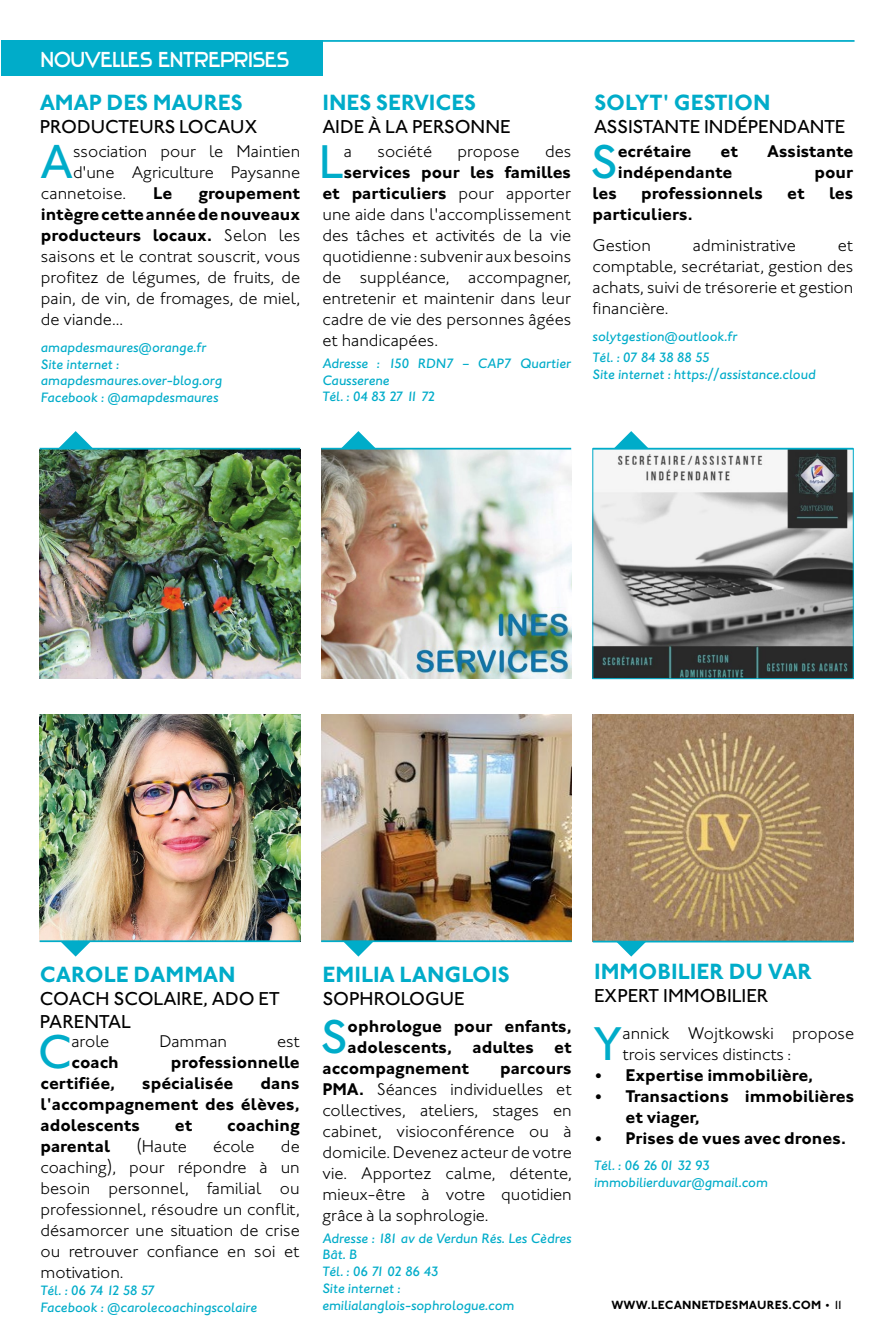
<style>
.page{position:relative;width:893px;height:1340px;background:#fff}
.page>*{position:absolute;margin:0;border:0;box-sizing:border-box;transform-origin:0 0}
.t1{font:500 48.82px "Johnston ITC Std";color:#00acc9}
.t2{font:700 22.75px "Johnston ITC Std";color:#00acc9}
.t3{font:21px "Stentiga";color:#fff}
.t4{font:500 19.25px/23.1px "Johnston ITC Std";color:#000}
.t5{font:300 17.5px/21px "Johnston ITC Std";color:#000;text-align:justify}
.t6{font:700 17.5px/21px "Johnston ITC Std";color:#000}
.t7{font:italic 500 14px/16.8px "Johnston ITC Std";color:#00acc9}
.t8{font:700 12.25px "Johnston ITC Std";letter-spacing:.015em;color:#000}
.s1{font-weight:700}
.s2{font-weight:500}
</style>
<div class="page">
<svg style="left:322px;top:431px;width:72px;height:17px"></svg>
<img style="left:321px;top:448px;width:251px;height:230px">
<svg style="left:595px;top:942px;width:72px;height:14px"></svg>
<svg style="left:322px;top:942px;width:72px;height:14px"></svg>
<svg style="left:40px;top:942px;width:72px;height:14px"></svg>
<svg style="left:595px;top:431px;width:72px;height:17px"></svg>
<svg style="left:40px;top:431px;width:72px;height:17px"></svg>
<hr style="left:83px;top:40px;width:771px;height:2px;background:#00acc9">
<div style="left:1px;top:41px;width:321px;height:35px;background:#00acc9"></div>
<img style="left:40px;top:449px;width:260px;height:229px">
<img style="left:40px;top:715px;width:260px;height:225px">
<img style="left:321px;top:715px;width:251px;height:225px">
<img style="left:595px;top:450px;width:256px;height:227px">
<div style="left:593px;top:448px;width:260px;height:231px;border:1px solid #00acc9"></div>
<img style="left:593px;top:715px;width:260px;height:225px">
<hr style="left:40px;top:448px;width:260px;height:1px;background:#00acc9">
<hr style="left:321px;top:448px;width:250px;height:1px;background:#00acc9">
<hr style="left:593px;top:448px;width:260px;height:1px;background:#00acc9">
<hr style="left:40px;top:940px;width:260px;height:2px;background:#00acc9">
<hr style="left:321px;top:940px;width:251px;height:2px;background:#00acc9">
<hr style="left:593px;top:940px;width:260px;height:2px;background:#00acc9">
<p class="t3" style="left:41px;top:47px;width:250px">NOUVELLES ENTREPRISES</p>
<h2 class="t2" style="left:40px;top:88px;width:204px">AMAP DES MAURES</h2>
<p class="t4" style="left:40px;top:115px;width:219px">PRODUCTEURS LOCAUX</p>
<h1 class="t1" style="left:40px;top:133px;width:35px">A</h1>
<p class="t5" style="left:73px;top:141px;width:228px">ssociation pour le Maintien</p>
<p class="t5" style="left:73px;top:162px;width:228px">d'une Agriculture Paysanne</p>
<p class="t5" style="left:41px;top:183px;width:87px">cannetoise.</p>
<p class="t6" style="left:153px;top:182px;width:21px">Le</p>
<p class="t5" style="left:41px;top:183px;width:261px;text-indent:158px"><span class="s1">groupement intègre cette année de nouveaux producteurs locaux.</span> Selon les saisons et le contrat souscrit, vous profitez de légumes, de fruits, de pain, de vin, de fromages, de miel, de viande...</p>
<p class="t7" style="left:41px;top:338px;width:183px">amapdesmaures@orange.fr<br>Site internet : amapdesmaures.over-blog.org<br>Facebook : @amapdesmaures</p>
<h2 class="t2" style="left:322px;top:88px;width:155px">INES SERVICES</h2>
<p class="t4" style="left:322px;top:115px;width:190px">AIDE À LA PERSONNE</p>
<h2 class="t2" style="left:594px;top:88px;width:178px">SOLYT' GESTION</h2>
<p class="t4" style="left:594px;top:115px;width:253px">ASSISTANTE INDÉPENDANTE</p>
<h1 class="t1" style="left:319px;top:133px;width:27px">L</h1>
<p class="t5" style="left:344px;top:141px;width:10px">a</p>
<p class="t5" style="left:377px;top:141px;width:56px">société</p>
<p class="t5" style="left:458px;top:141px;width:63px">propose</p>
<p class="t5" style="left:545px;top:141px;width:28px">des</p>
<p class="t5" style="left:322px;top:162px;width:250px;text-indent:21px"><span class="s1">services pour les familles et particuliers</span> pour apporter une aide dans l'accomplissement des tâches et activités de la vie quotidienne : subvenir aux besoins de suppléance, accompagner, entretenir et maintenir dans leur cadre de vie des personnes âgées et handicapées.</p>
<p class="t7" style="left:322px;top:354px;width:250px">Adresse : 150 RDN7 – CAP7 Quartier<br>Causserene<br>Tél. : 04 83 27 11 72</p>
<h1 class="t1" style="left:590px;top:133px;width:29px">S</h1>
<p class="t6" style="left:618px;top:140px;width:75px">ecrétaire</p>
<p class="t6" style="left:720px;top:140px;width:19px">et</p>
<p class="t6" style="left:767px;top:140px;width:88px">Assistante</p>
<p class="t6" style="left:618px;top:161px;width:116px">indépendante</p>
<p class="t6" style="left:814px;top:161px;width:40px">pour</p>
<p class="t6" style="left:593px;top:182px;width:26px">les</p>
<p class="t6" style="left:641px;top:182px;width:124px">professionnels</p>
<p class="t6" style="left:787px;top:182px;width:19px">et</p>
<p class="t6" style="left:829px;top:182px;width:26px">les</p>
<p class="t6" style="left:593px;top:203px;width:102px">particuliers.</p>
<p class="t5" style="left:593px;top:234px;width:60px">Gestion</p>
<p class="t5" style="left:693px;top:234px;width:104px">administrative</p>
<p class="t5" style="left:593px;top:234px;width:262px;text-indent:245px">et comptable, secrétariat, gestion des achats, suivi de trésorerie et gestion financière.</p>
<p class="t7" style="left:593px;top:325px;width:146px;line-height:21.7px">solytgestion@outlook.fr<br>Tél. : 07 84 38 88 55</p>
<p class="t7" style="left:593px;top:366px;width:225px">Site internet : https://assistance.cloud</p>
<h2 class="t2" style="left:40px;top:960px;width:197px">CAROLE DAMMAN</h2>
<p class="t4" style="left:40px;top:986px;width:242px">COACH SCOLAIRE, ADO ET<br>PARENTAL</p>
<h1 class="t1" style="left:38px;top:1022px;width:35px">C</h1>
<p class="t5" style="left:71px;top:1030px;width:39px">arole</p>
<p class="t5" style="left:159px;top:1030px;width:69px">Damman</p>
<p class="t5" style="left:277px;top:1030px;width:24px">est</p>
<p class="t6" style="left:71px;top:1051px;width:49px">coach</p>
<p class="t6" style="left:171px;top:1051px;width:130px">professionnelle</p>
<p class="t6" style="left:41px;top:1072px;width:76px">certifiée,</p>
<p class="t6" style="left:142px;top:1072px;width:93px">spécialisée</p>
<p class="t6" style="left:41px;top:1072px;width:261px;text-align:justify;text-indent:220px">dans l'accompagnement des élèves, adolescents</p>
<p class="t6" style="left:175px;top:1114px;width:19px">et</p>
<p class="t6" style="left:227px;top:1114px;width:74px">coaching</p>
<p class="t6" style="left:41px;top:1135px;width:71px">parental</p>
<p class="t5" style="left:137px;top:1135px;width:52px">(Haute</p>
<p class="t5" style="left:213px;top:1135px;width:43px">école</p>
<p class="t5" style="left:41px;top:1135px;width:261px;text-indent:240px">de coaching), pour répondre à un besoin personnel, familial ou professionnel, résoudre un conflit, désamorcer une situation de crise ou retrouver confiance en soi et motivation.</p>
<p class="t7" style="left:41px;top:1281px;width:218px">Tél. : 06 74 12 58 57<br>Facebook : @carolecoachingscolaire</p>
<h2 class="t2" style="left:322px;top:960px;width:189px">EMILIA LANGLOIS</h2>
<p class="t4" style="left:322px;top:986px;width:144px">SOPHROLOGUE</p>
<h1 class="t1" style="left:320px;top:1007px;width:29px">S</h1>
<p class="t6" style="left:348px;top:1015px;width:226px">ophrologue pour enfants,</p>
<p class="t6" style="left:348px;top:1036px;width:226px">adolescents, adultes et</p>
<p class="t6" style="left:322px;top:1057px;width:148px">accompagnement</p>
<p class="t5" style="left:322px;top:1057px;width:251px;text-indent:178px"><span class="s1">parcours PMA.</span> Séances individuelles et collectives, ateliers, stages en cabinet, visioconférence ou à domicile. Devenez acteur de votre vie. Apportez calme, détente, mieux-être à votre quotidien grâce à la sophrologie.</p>
<p class="t7" style="left:322px;top:1229px;width:251px">Adresse : 181 av de Verdun Rés. Les Cèdres<br>Bât. B<br>Tél. : 06 71 02 86 43<br>Site internet : emilialanglois-sophrologue.com</p>
<h2 class="t2" style="left:594px;top:958px;width:220px">IMMOBILIER DU VAR</h2>
<p class="t4" style="left:594px;top:984px;width:176px">EXPERT IMMOBILIER</p>
<h1 class="t1" style="left:593px;top:1014px;width:31px">Y</h1>
<p class="t5" style="left:622px;top:1022px;width:233px">annick Wojtkowski propose trois services distincts :</p>
<p class="t6" style="left:594px;top:1064px;width:221px">• Expertise immobilière,</p>
<p class="t6" style="left:625px;top:1085px;width:230px;text-indent:-32px">• Transactions immobilières et viager,</p>
<p class="t6" style="left:594px;top:1127px;width:254px">• Prises de vues avec drones.</p>
<p class="t7" style="left:594px;top:1157px;width:175px">Tél. : 06 26 01 32 93 immobilierduvar@gmail.com</p>
<p class="t8" style="left:611px;top:1296px;width:233px">WWW.LECANNETDESMAURES.COM <span class="s2">• 11</span></p>
</div>
